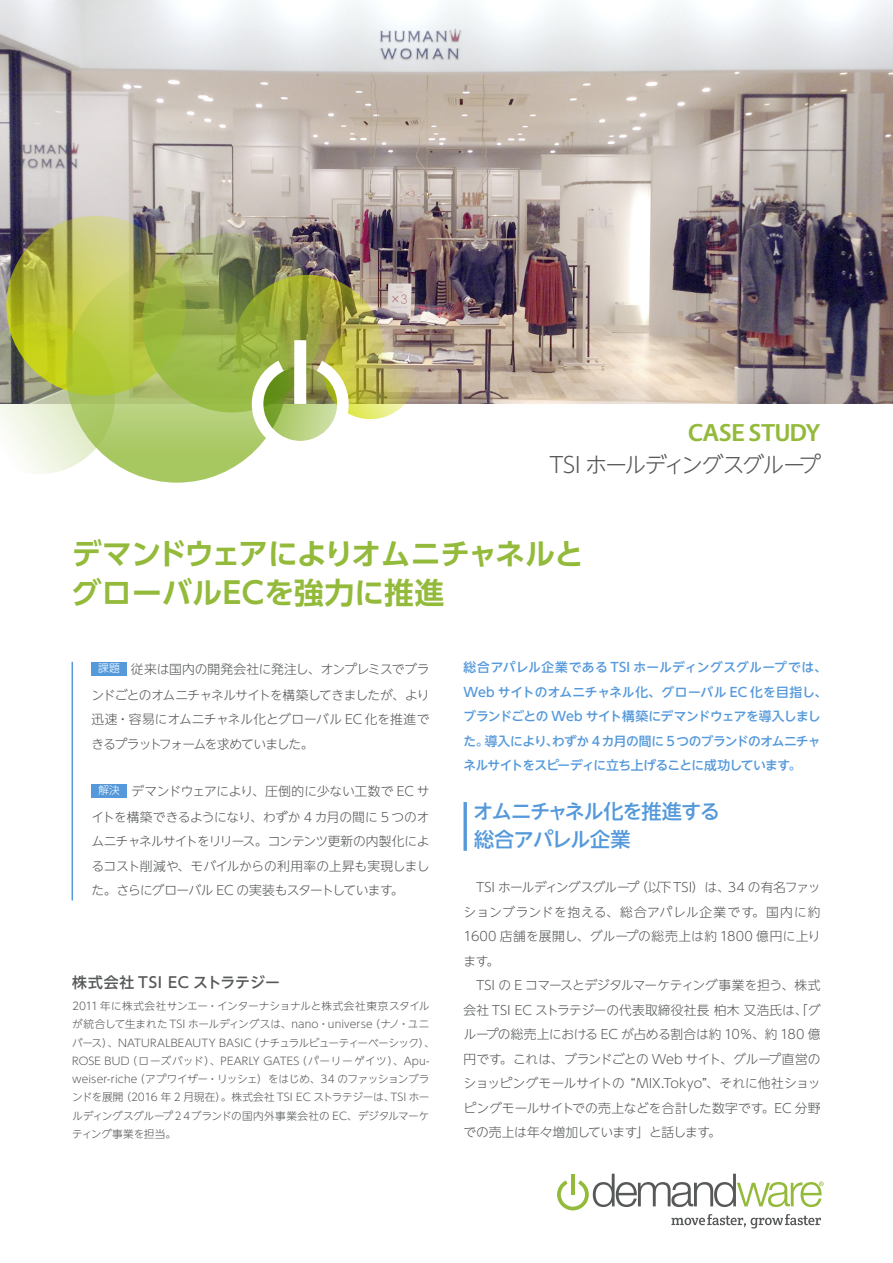
<style>
.page{position:relative;width:893px;height:1263px;background:#fff}
.page>*{position:absolute;margin:0;border:0;box-sizing:border-box;transform-origin:0 0}
.t1{font:700 29.7px/39.3px "UD Shin Go Pr 6 N De";color:#93ba3b}
.t2{font:700 22.8px "Route 159";letter-spacing:-.02em;color:#93ba3b}
.t3{font:300 21.75px "UD Shin Go NT Pr 6 N";letter-spacing:-.085em;color:#565859}
.t4{font:500 20.25px/27.6px "UD Shin Go NT Pr 6 N";letter-spacing:-.055em;color:#5599db}
.t5{font:500 14.85px "UD Shin Go NT Pr 6 N";letter-spacing:.03em;color:#565859}
.t6{font:300 12.75px/24.5px "UD Shin Go NT Pr 6 N";letter-spacing:-.02em;color:#565859}
.t7{font:500 12.75px/24.5px "UD Shin Go NT Pr 6 N";letter-spacing:-.02em;color:#5599db}
.t8{font:300 12.75px/26px "UD Shin Go NT Pr 6 N";letter-spacing:-.04em;color:#565859;text-align:center}
.t9{font:300 12.75px/24.5px "UD Shin Go NT Pr 6 N";letter-spacing:-.045em;color:#565859}
.t10{font:300 10.65px/18.3px "UD Shin Go NT Pr 6 N";color:#565859}
.s1{font-size:10.65px;color:#fff}
</style>
<div class="page">
<svg style="left:557px;top:1174px;width:267px;height:54px"></svg>
<img style="left:0;top:0;width:893px;height:404px">
<svg style="left:0;top:322px;width:109px;height:152px"></svg>
<svg style="left:6px;top:216px;width:180px;height:179px;background:#b8bc4b"></svg>
<svg style="left:233px;top:275px;width:150px;height:150px;background:#a39d41"></svg>
<img style="left:324px;top:326px;width:93px;height:93px;border-radius:50%">
<svg style="left:142px;top:233px;width:180px;height:179px;background:#8b9251"></svg>
<svg style="left:66px;top:260px;width:222px;height:223px;background:#a4bd53"></svg>
<svg style="left:252px;top:340px;width:97px;height:112px"></svg>
<svg style="left:463px;top:802px;width:4px;height:49px"></svg>
<div style="left:91px;top:662px;width:36px;height:13px;background:#5599db"></div>
<div style="left:91px;top:784px;width:36px;height:13px;background:#5599db"></div>
<hr style="left:72px;top:662px;width:1px;height:238px;background:#5599db">
<h2 class="t2" style="left:688px;top:419px;width:134px">CASE STUDY</h2>
<h3 class="t3" style="left:549px;top:447px;width:273px">TSI ホールディングスグループ</h3>
<h1 class="t1" style="left:72px;top:533px;width:514px">デマンドウェアによりオムニチャネルとグローバルECを強力に推進</h1>
<p class="t8" style="left:91px;top:655px;width:340px"><span class="s1">課題</span> 従来は国内の開発会社に発注し、オンプレミスでブランドごとのオムニチャネルサイトを構築してきましたが、より</p>
<p class="t9" style="left:91px;top:706px;width:340px">迅速・容易にオムニチャネル化とグローバル EC 化を推進できるプラットフォームを求めていました。</p>
<p class="t6" style="left:91px;top:778px;width:340px;line-height:26px;text-align:center"><span class="s1">解決</span> デマンドウェアにより、圧倒的に少ない工数で EC サイトを構築できるようになり、わずか 4 カ月の間に 5 つのオ</p>
<p class="t6" style="left:91px;top:829px;width:340px;text-align:justify">ムニチャネルサイトをリリース。コンテンツ更新の内製化によるコスト削減や、モバイルからの利用率の上昇も実現しました。さらにグローバル EC の実装もスタートしています。</p>
<p class="t5" style="left:72px;top:970px;width:209px">株式会社 TSI EC ストラテジー</p>
<p class="t10" style="left:72px;top:996px;width:364px">2011 年に株式会社サンエー・インターナショナルと株式会社東京スタイルが統合して生まれた TSI ホールディングスは、nano・universe（ナノ・ユニバース）、NATURALBEAUTY BASIC（ナチュラルビューティーベーシック）、ROSE BUD（ローズバッド）、PEARLY GATES（パーリーゲイツ）、Apu&shy;weiser-riche（アプワイザー・リッシェ）をはじめ、34 のファッションブランドを展開（2016 年 2 月現在）。株式会社 TSI EC ストラテジーは、TSI ホールディングスグループ２４ブランドの国内外事業会社の EC、デジタルマーケティング事業を担当。</p>
<p class="t7" style="left:463px;top:655px;width:365px">総合アパレル企業である TSI ホールディングスグループでは、Web サイトのオムニチャネル化、グローバル EC 化を目指し、ブランドごとの Web サイト構築にデマンドウェアを導入しました。導入により、わずか 4 カ月の間に 5 つのブランドのオムニチャネルサイトをスピーディに立ち上げることに成功しています。</p>
<h3 class="t4" style="left:473px;top:797px;width:248px">オムニチャネル化を推進する総合アパレル企業</h3>
<p class="t6" style="left:463px;top:875px;width:359px">　TSI ホールディングスグループ（以下 TSI）は、34 の有名ファッションブランドを抱える、総合アパレル企業です。国内に約<br>1600 店舗を展開し、グループの総売上は約 1800 億円に上ります。<br>　TSI の E コマースとデジタルマーケティング事業を担う、株式会社 TSI EC ストラテジーの代表取締役社長 柏木 又浩氏は、「グループの総売上における EC が占める割合は約 10％、約 180 億円です。これは、ブランドごとの Web サイト、グループ直営のショッピングモールサイトの “MIX.Tokyo”、それに他社ショッピングモールサイトでの売上などを合計した数字です。EC 分野での売上は年々増加しています」と話します。</p>
</div>
